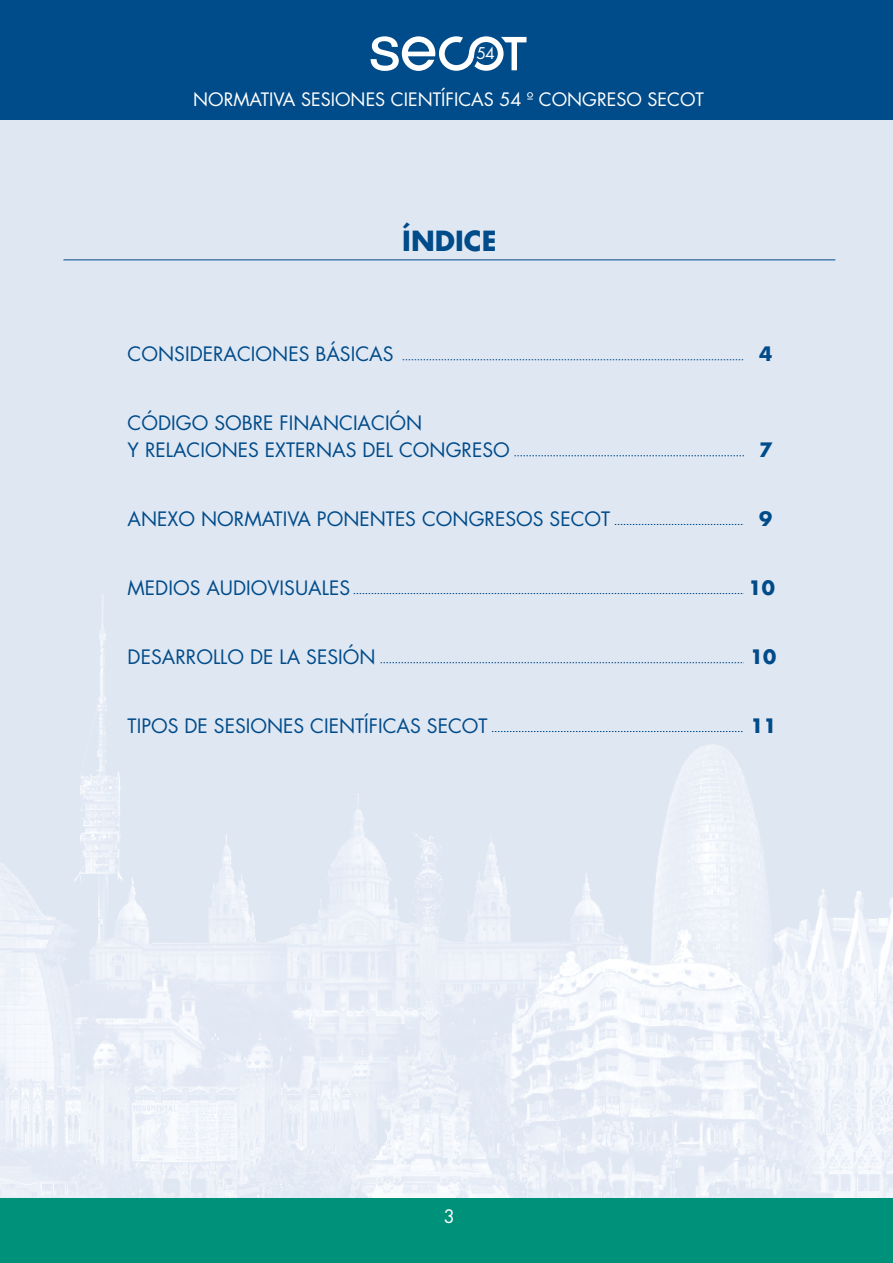
<style>
.page{position:relative;width:893px;height:1263px;background:#fff}
.page>*{position:absolute;margin:0;border:0;box-sizing:border-box;transform-origin:0 0}
.t1{font:700 27px "Futura";color:#004b89}
.t2{font:19.35px/26.8px "Futura";color:#004b89}
.t3{font:700 19.35px "Futura";color:#004b89}
.t4{font:18px "Futura";color:#fff}
.t5{font:300 18px "Futura Std";color:#fff}
.t6{font:15.75px "Futura";color:#fff}
</style>
<div class="page">
<img style="left:0;top:120px;width:892px;height:1079px">
<div style="left:0;top:1199px;width:892px;height:64px;background:#00917b"></div>
<div style="left:0;top:2px;width:892px;height:118px;background:#004b89"></div>
<hr style="left:63px;top:259px;width:772px;height:1px;background:#004b89">
<svg style="left:403px;top:359px;width:341px;height:1px"></svg>
<svg style="left:371px;top:36px;width:155px;height:35px"></svg>
<svg style="left:514px;top:455px;width:230px;height:1px"></svg>
<svg style="left:615px;top:524px;width:129px;height:1px"></svg>
<svg style="left:354px;top:593px;width:390px;height:1px"></svg>
<svg style="left:381px;top:662px;width:363px;height:1px"></svg>
<svg style="left:492px;top:731px;width:252px;height:1px"></svg>
<p class="t6" style="left:476px;top:43px;width:20px">54</p>
<p class="t4" style="left:193px;top:87px;width:512px">NORMATIVA SESIONES CIENTÍFICAS 54 º CONGRESO SECOT</p>
<h1 class="t1" style="left:402px;top:222px;width:96px">ÍNDICE</h1>
<p class="t2" style="left:128px;top:340px;width:267px">CONSIDERACIONES BÁSICAS</p>
<p class="t2" style="left:128px;top:409px;width:384px">CÓDIGO SOBRE FINANCIACIÓN<br>Y RELACIONES EXTERNAS DEL CONGRESO</p>
<p class="t2" style="left:128px;top:505px;width:484px">ANEXO NORMATIVA PONENTES CONGRESOS SECOT</p>
<p class="t2" style="left:128px;top:574px;width:224px">MEDIOS AUDIOVISUALES</p>
<p class="t2" style="left:128px;top:643px;width:249px">DESARROLLO DE LA SESIÓN</p>
<p class="t2" style="left:128px;top:712px;width:361px">TIPOS DE SESIONES CIENTÍFICAS SECOT</p>
<p class="t3" style="left:759px;top:340px;width:15px">4</p>
<p class="t3" style="left:759px;top:436px;width:15px">7</p>
<p class="t3" style="left:759px;top:505px;width:15px">9</p>
<p class="t3" style="left:749px;top:574px;width:28px">10</p>
<p class="t3" style="left:750px;top:643px;width:28px">10</p>
<p class="t3" style="left:750px;top:712px;width:28px">11</p>
<p class="t4" style="left:444px;top:1203px;width:13px">3</p>
<p class="t5" style="left:441px;top:1213px;width:13px">3</p>
</div>
